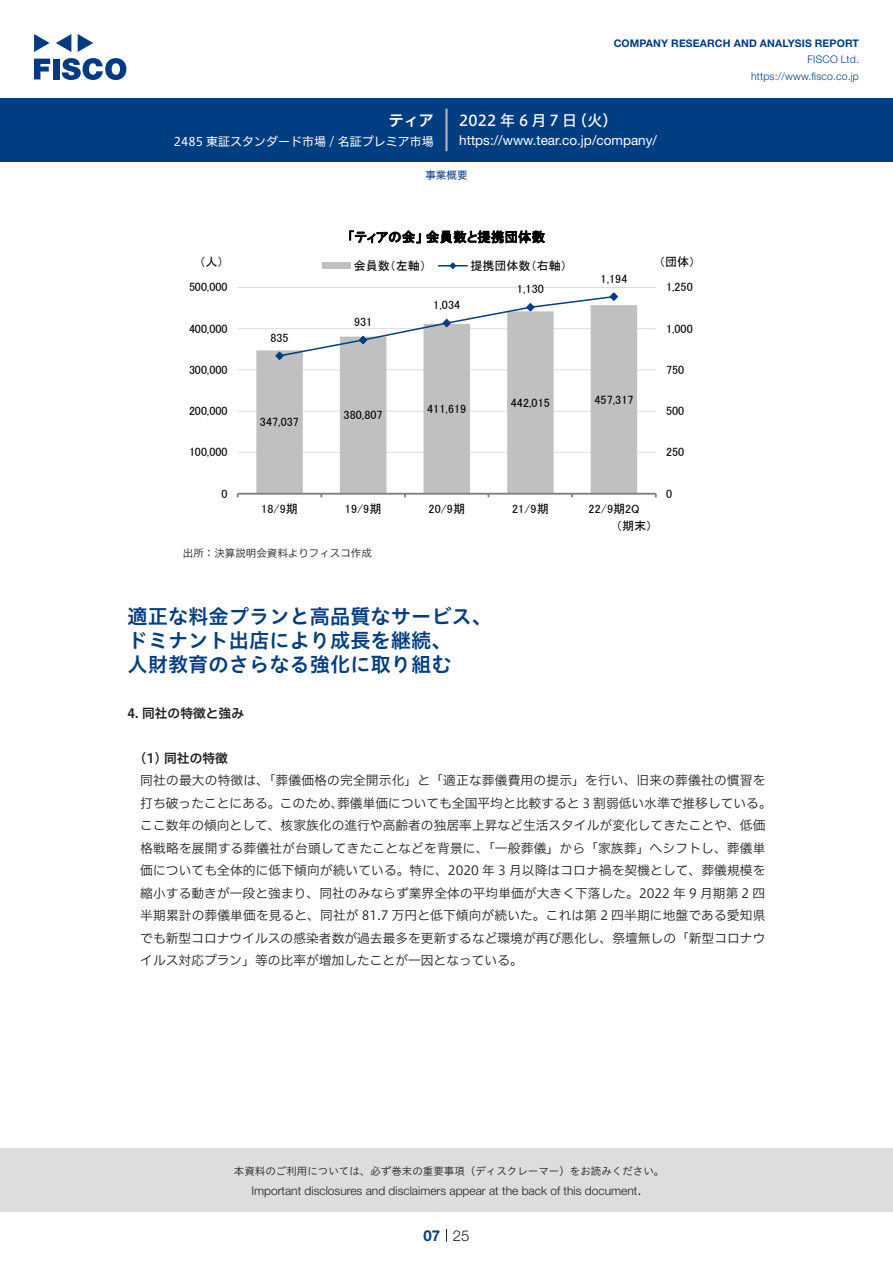
<style>
.page{position:relative;width:893px;height:1263px;background:#fff}
.page>*{position:absolute;margin:0;border:0;box-sizing:border-box;transform-origin:0 0}
.t1{font:20.25px/24px "Hiragino UD Sans Std W6";color:#003d81}
.t2{font:15px "Hiragino UD Sans F Std N W5";letter-spacing:.21em;color:#fff}
.t3{font:300 15px "Helvetica Neue LT Std";color:#231f20}
.t4{font:15px "Hiragino UD Sans F Std N W6";color:#fff}
.t5{font:700 15px "Helvetica Neue LT Std";color:#003d81}
.t6{font:13.5px "Helvetica Neue LT Std";color:#fff}
.t7{font:13.5px "MS P Gothic";letter-spacing:.01em;color:#000}
.t8{font:12.75px/22.5px "Hiragino UD Sans F Std N W3";letter-spacing:.005em;color:#231f20}
.t9{font:12.75px "Hiragino UD Sans F Std N W6";color:#231f20}
.t10{font:12.15px "MS P Gothic";letter-spacing:.005em;color:#000}
.t11{font:12px "MS P Gothic";letter-spacing:.005em;color:#000}
.t12{font:300 12px "Helvetica Neue LT Std";color:#231f20}
.t13{font:12px "Hiragino UD Sans F Std N W4";color:#fff}
.t14{font:10.5px "Hiragino UD Sans Std W3";color:#231f20}
.t15{font:700 10.5px "Helvetica Neue LT Std";letter-spacing:.015em;color:#003d81}
.t16{font:300 10.5px/16.5px "Helvetica Neue LT Std";letter-spacing:.015em;color:#003d81;text-align:right}
.t17{font:10.5px "Hiragino UD Sans F Std N W3";color:#231f20}
.t18{font:10.5px "Hiragino UD Sans F Std N W4";color:#003d81}
</style>
<div class="page">
<div style="left:0;top:1148px;width:893px;height:64px;background:#ddd"></div>
<svg style="left:34px;top:59px;width:16px;height:20px"></svg>
<div style="left:53px;top:59px;width:6px;height:20px;background:#003a83"></div>
<svg style="left:62px;top:58px;width:64px;height:22px"></svg>
<svg style="left:34px;top:34px;width:16px;height:18px"></svg>
<svg style="left:78px;top:34px;width:15px;height:18px"></svg>
<svg style="left:56px;top:34px;width:15px;height:18px"></svg>
<div style="left:0;top:98px;width:893px;height:64px;background:#003d81"></div>
<hr style="left:445px;top:109px;width:3px;height:42px;background:#b5b5b6">
<svg style="left:446px;top:1229px;width:1px;height:13px"></svg>
<hr style="left:238px;top:452px;width:418px;height:1px;background:#ddd">
<hr style="left:238px;top:411px;width:418px;height:1px;background:#ddd">
<hr style="left:238px;top:369px;width:418px;height:1px;background:#ddd">
<hr style="left:238px;top:328px;width:418px;height:1px;background:#ddd">
<hr style="left:238px;top:287px;width:418px;height:1px;background:#ddd">
<svg style="left:256px;top:305px;width:381px;height:188px;fill:#c0c0c0"></svg>
<hr style="left:238px;top:493px;width:418px;height:2px;background:#808080">
<svg style="left:275px;top:292px;width:344px;height:69px"></svg>
<div style="left:322px;top:263px;width:29px;height:6px;background:#c0c0c0"></div>
<svg style="left:438px;top:262px;width:29px;height:7px"></svg>
<p class="t4" style="left:389px;top:109px;width:46px">ティア</p>
<p class="t13" style="left:174px;top:132px;width:261px">2485 東証スタンダード市場 / 名証プレミア市場</p>
<p class="t15" style="left:614px;top:37px;width:247px">COMPANY RESEARCH AND ANALYSIS REPORT</p>
<p class="t16" style="left:751px;top:51px;width:109px">FISCO Ltd. https://www.fisco.co j p.</p>
<p class="t2" style="left:459px;top:109px;width:119px">2022年6月7日</p>
<p class="t2" style="left:572px;top:109px;width:47px">（火(</p>
<p class="t6" style="left:459px;top:132px;width:199px">https://www.tear.co j p. /company/</p>
<p class="t11" style="left:199px;top:256px;width:26px">人（ ）</p>
<p class="t11" style="left:189px;top:281px;width:40px">500,000</p>
<p class="t10" style="left:189px;top:322px;width:40px">400,000</p>
<p class="t11" style="left:189px;top:364px;width:40px">300,000</p>
<p class="t11" style="left:189px;top:405px;width:40px">200,000</p>
<p class="t11" style="left:189px;top:446px;width:40px">100,000</p>
<p class="t11" style="left:221px;top:487px;width:8px">0</p>
<p class="t11" style="left:270px;top:332px;width:20px">835</p>
<p class="t11" style="left:260px;top:416px;width:40px">347,037</p>
<p class="t11" style="left:261px;top:503px;width:38px">18/9期</p>
<p class="t18" style="left:425px;top:167px;width:43px">事業概要</p>
<p class="t7" style="left:348px;top:230px;width:199px">「ティアの会」会員数と提携団体数</p>
<p class="t11" style="left:470px;top:259px;width:98px">提携団体数（右軸(</p>
<p class="t11" style="left:354px;top:259px;width:74px">会員数（左軸）</p>
<p class="t10" style="left:354px;top:316px;width:20px">931</p>
<p class="t10" style="left:344px;top:409px;width:40px">380,807</p>
<p class="t11" style="left:345px;top:503px;width:38px">19/9期</p>
<p class="t11" style="left:433px;top:299px;width:28px">1,034</p>
<p class="t11" style="left:427px;top:403px;width:40px">411,619</p>
<p class="t11" style="left:429px;top:503px;width:38px">20/9期</p>
<p class="t11" style="left:517px;top:283px;width:28px">1,130</p>
<p class="t11" style="left:511px;top:396px;width:40px">442,015</p>
<p class="t11" style="left:512px;top:503px;width:38px">21/9期</p>
<p class="t17" style="left:183px;top:545px;width:190px">出所：決算説明会資料よりフィスコ作成</p>
<p class="t11" style="left:601px;top:272px;width:28px">1,194</p>
<p class="t10" style="left:594px;top:393px;width:40px">457,317</p>
<p class="t11" style="left:659px;top:256px;width:38px">（団体(</p>
<p class="t11" style="left:666px;top:281px;width:28px">1,250</p>
<p class="t10" style="left:666px;top:322px;width:28px">1,000</p>
<p class="t11" style="left:666px;top:364px;width:20px">750</p>
<p class="t11" style="left:666px;top:405px;width:20px">500</p>
<p class="t11" style="left:666px;top:446px;width:20px">250</p>
<p class="t11" style="left:589px;top:503px;width:52px">22/9期 Q2</p>
<p class="t11" style="left:616px;top:520px;width:38px">（期末(</p>
<p class="t11" style="left:666px;top:487px;width:8px">0</p>
<h1 class="t1" style="left:128px;top:603px;width:366px">適正な料金プランと高品質なサービス、ドミナント出店により成長を継続、<br>人財教育のさらなる強化に取り組む</h1>
<p class="t9" style="left:128px;top:703px;width:118px">4. 同社の特徴と強み</p>
<p class="t9" style="left:140px;top:748px;width:89px">1( ) 同社の特徴</p>
<p class="t8" style="left:337px;top:768px;width:436px;text-indent:-197px">同社の最大の特徴は、「葬儀価格の完全開示化」と「適正な葬儀費用の提示」を行い、旧来の葬儀社の慣習を葬儀単価についても全国平均と比較すると 3 割弱低い水準で推移している。</p>
<p class="t8" style="left:140px;top:791px;width:627px">打ち破ったことにある。このため、<br>ここ数年の傾向として、核家族化の進行や高齢者の独居率上昇など生活スタイルが変化してきたことや、低価格戦略を展開する葬儀社が台頭してきたことなどを背景に、「一般葬儀」から「家族葬」へシフトし、葬儀単価についても全体的に低下傾向が続いている。特に、2020 年 3 月以降はコロナ禍を契機として、葬儀規模を縮小する動きが一段と強まり、同社のみならず業界全体の平均単価が大きく下落した。2022 年 9 月期第 2 四半期累計の葬儀単価を見ると、同社が 81.7 万円と低下傾向が続いた。これは第 2 四半期に地盤である愛知県でも新型コロナウイルスの感染者数が過去最多を更新するなど環境が再び悪化し、祭壇無しの「新型コロナウイルス対応プラン」等の比率が増加したことが一因となっている。</p>
<p class="t14" style="left:234px;top:1163px;width:432px">本資料のご利用については、必ず巻末の重要事項（ディスクレーマー）をお読みください。</p>
<p class="t3" style="left:637px;top:1180px;width:6px">.</p>
<p class="t12" style="left:251px;top:1183px;width:387px">Important disclosures and disclaimers appear at the back of this document</p>
<p class="t5" style="left:423px;top:1226px;width:18px">07</p>
<p class="t3" style="left:453px;top:1226px;width:18px">25</p>
</div>
